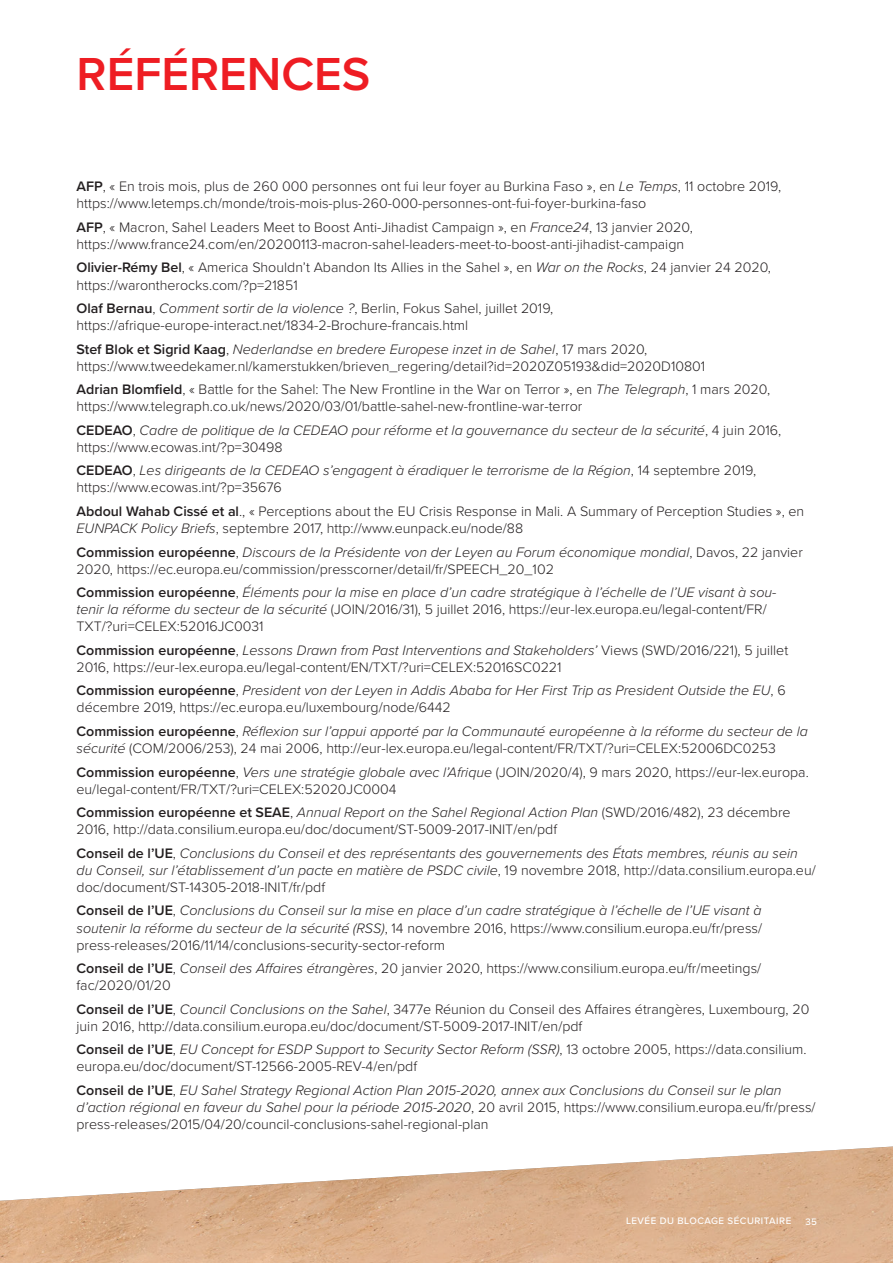
<style>
.page{position:relative;width:893px;height:1263px;background:#fff}
.page>*{position:absolute;margin:0;border:0;box-sizing:border-box;transform-origin:0 0}
.Titre-indd{font:600 48px "Proxima Nova";color:#ee1d23}
.Texte-indd{font:300 14.25px/17.1px "Proxima Nova";color:#231f20}
.Texte-indd-2{font:italic 300 14.25px/17.1px "Proxima Nova";color:#231f20}
.t1{font:500 9.75px "Proxima Nova";letter-spacing:.05em;color:#fff}
.s1{font-weight:600}
.s2{font-style:italic}
.s3{font-weight:600;font-style:normal}
.s4{font-style:normal}
</style>
<div class="page">
<img style="left:0;top:1146px;width:893px;height:117px">
<p class="Titre-indd" style="left:77px;top:38px;width:295px">RÉFÉRENCES</p>
<p class="Texte-indd" style="left:77px;top:177px;width:706px"><span class="s1">AFP</span>, « En trois mois, plus de 260 000 personnes ont fui leur foyer au Burkina Faso », en <span class="s2">Le Temps</span>, 11 octobre 2019, https://www.letemps.ch/monde/trois-mois-plus-260-000-personnes-ont-fui-foyer-burkina-faso</p>
<p class="Texte-indd" style="left:77px;top:218px;width:618px"><span class="s1">AFP</span>, « Macron, Sahel Leaders Meet to Boost Anti-Jihadist Campaign », en <span class="s2">France24</span>, 13 janvier 2020, https://www.france24.com/en/20200113-macron-sahel-leaders-meet-to-boost-anti-jihadist-campaign</p>
<p class="Texte-indd" style="left:77px;top:258px;width:696px"><span class="s1">Olivier-Rémy Bel</span>, « America Shouldn’t Abandon Its Allies in the Sahel », en <span class="s2">War on the Rocks</span>, 24 janvier 24 2020, https://warontherocks.com/?p=21851</p>
<p class="Texte-indd" style="left:77px;top:299px;width:478px"><span class="s1">Olaf Bernau</span>, <span class="s2">Comment sortir de la violence ?</span>, Berlin, Fokus Sahel, juillet 2019, https://afrique-europe-interact.net/1834-2-Brochure-francais.html</p>
<p class="Texte-indd" style="left:77px;top:339px;width:630px"><span class="s1">Stef Blok et Sigrid Kaag</span>, <span class="s2">Nederlandse en bredere Europese inzet in de Sahel</span>, 17 mars 2020, https://www.tweedekamer.nl/kamerstukken/brieven_regering/detail?id=2020Z05193&amp;did=2020D10801</p>
<p class="Texte-indd" style="left:77px;top:380px;width:695px"><span class="s1">Adrian Blomfield</span>, « Battle for the Sahel: The New Frontline in the War on Terror », en <span class="s2">The Telegraph</span>, 1 mars 2020, https://www.telegraph.co.uk/news/2020/03/01/battle-sahel-new-frontline-war-terror</p>
<p class="Texte-indd-2" style="left:77px;top:421px;width:706px"><span class="s3">CEDEAO</span><span class="s4">,</span> Cadre de politique de la CEDEAO pour réforme et la gouvernance du secteur de la sécurité<span class="s4">, 4 juin 2016, https://www.ecowas.int/?p=30498</span></p>
<p class="Texte-indd-2" style="left:77px;top:461px;width:681px"><span class="s3">CEDEAO</span><span class="s4">,</span> Les dirigeants de la CEDEAO s’engagent à éradiquer le terrorisme de la Région<span class="s4">, 14 septembre 2019, https://www.ecowas.int/?p=35676</span></p>
<p class="Texte-indd" style="left:77px;top:502px;width:729px"><span class="s1">Abdoul Wahab Cissé et al</span>., « Perceptions about the EU Crisis Response in Mali. A Summary of Perception Studies », en<br><span class="s2">EUNPACK Policy Briefs</span>, septembre 2017, http://www.eunpack.eu/node/88</p>
<p class="Texte-indd" style="left:77px;top:542px;width:728px"><span class="s1">Commission européenne</span>, <span class="s2">Discours de la Présidente von der Leyen au Forum économique mondial</span>, Davos, 22 janvier<br>2020, https://ec.europa.eu/commission/presscorner/detail/fr/SPEECH_20_102</p>
<p class="Texte-indd-2" style="left:77px;top:583px;width:701px"><span class="s3">Commission européenne</span><span class="s4">,</span> Éléments pour la mise en place d’un cadre stratégique à l’échelle de l’UE visant à sou&shy;tenir la réforme du secteur de la sécurité <span class="s4">(JOIN/2016/31), 5 juillet 2016, https://eur-lex.europa.eu/legal-content/FR/<br>TXT/?uri=CELEX:52016JC0031</span></p>
<p class="Texte-indd" style="left:77px;top:641px;width:713px"><span class="s1">Commission européenne</span>, <span class="s2">Lessons Drawn from Past Interventions and Stakeholders’</span> Views (SWD/2016/221), 5 juillet<br>2016, https://eur-lex.europa.eu/legal-content/EN/TXT/?uri=CELEX:52016SC0221</p>
<p class="Texte-indd-2" style="left:77px;top:681px;width:711px"><span class="s3">Commission européenne</span><span class="s4">,</span> President von der Leyen in Addis Ababa for Her First Trip as President Outside the EU<span class="s4">, 6 décembre 2019, https://ec.europa.eu/luxembourg/node/6442</span></p>
<p class="Texte-indd" style="left:77px;top:722px;width:733px"><span class="s1">Commission européenne</span>, <span class="s2">Réflexion sur l’appui apporté par la Communauté européenne à la réforme du secteur de la sécurité</span> (COM/2006/253), 24 mai 2006, http://eur-lex.europa.eu/legal-content/FR/TXT/?uri=CELEX:52006DC0253</p>
<p class="Texte-indd" style="left:77px;top:762px;width:734px"><span class="s1">Commission européenne</span>, <span class="s2">Vers une stratégie globale avec l’Afrique</span> (JOIN/2020/4), 9 mars 2020, https://eur-lex.europa. eu/legal-content/FR/TXT/?uri=CELEX:52020JC0004</p>
<p class="Texte-indd" style="left:77px;top:803px;width:716px"><span class="s1">Commission européenne et SEAE</span>, <span class="s2">Annual Report on the Sahel Regional Action Plan</span> (SWD/2016/482), 23 décembre<br>2016, http://data.consilium.europa.eu/doc/document/ST-5009-2017-INIT/en/pdf</p>
<p class="Texte-indd-2" style="left:77px;top:844px;width:741px"><span class="s3">Conseil de l’UE</span><span class="s4">,</span> Conclusions du Conseil et des représentants des gouvernements des États membres, réunis au sein du Conseil, sur l’établissement d’un pacte en matière de PSDC civile<span class="s4">, 19 novembre 2018, http://data.consilium.europa.eu/ doc/document/ST-14305-2018-INIT/fr/pdf</span></p>
<p class="Texte-indd-2" style="left:77px;top:901px;width:687px;text-align:justify"><span class="s3">Conseil de l’UE</span><span class="s4">,</span> Conclusions du Conseil sur la mise en place d’un cadre stratégique à l’échelle de l’UE visant à soutenir la réforme du secteur de la sécurité (RSS)<span class="s4">, 14 novembre 2016, https://www.consilium.europa.eu/fr/press/ press-releases/2016/11/14/conclusions-security-sector-reform</span></p>
<p class="Texte-indd" style="left:77px;top:959px;width:686px"><span class="s1">Conseil de l’UE</span>, <span class="s2">Conseil des Affaires étrangères</span>, 20 janvier 2020, https://www.consilium.europa.eu/fr/meetings/ fac/2020/01/20</p>
<p class="Texte-indd" style="left:77px;top:999px;width:734px"><span class="s1">Conseil de l’UE</span>, <span class="s2">Council Conclusions on the Sahel</span>, 3477e Réunion du Conseil des Affaires étrangères, Luxembourg, 20 juin 2016, http://data.consilium.europa.eu/doc/document/ST-5009-2017-INIT/en/pdf</p>
<p class="Texte-indd" style="left:77px;top:1040px;width:731px"><span class="s1">Conseil de l’UE</span>, <span class="s2">EU Concept for ESDP Support to Security Sector Reform (SSR)</span>, 13 octobre 2005, https://data.consilium. europa.eu/doc/document/ST-12566-2005-REV-4/en/pdf</p>
<p class="Texte-indd-2" style="left:77px;top:1081px;width:740px"><span class="s3">Conseil de l’UE</span><span class="s4">,</span> EU Sahel Strategy Regional Action Plan 2015-2020, annex aux Conclusions du Conseil sur le plan d’action régional en faveur du Sahel pour la période 2015-2020<span class="s4">, 20 avril 2015, https://www.consilium.europa.eu/fr/press/ press-releases/2015/04/20/council-conclusions-sahel-regional-plan</span></p>
<p class="t1" style="left:626px;top:1213px;width:167px">LEVÉE DU BLOCAGE SÉCURITAIRE</p>
<p class="t1" style="left:805px;top:1214px;width:13px">35</p>
</div>
